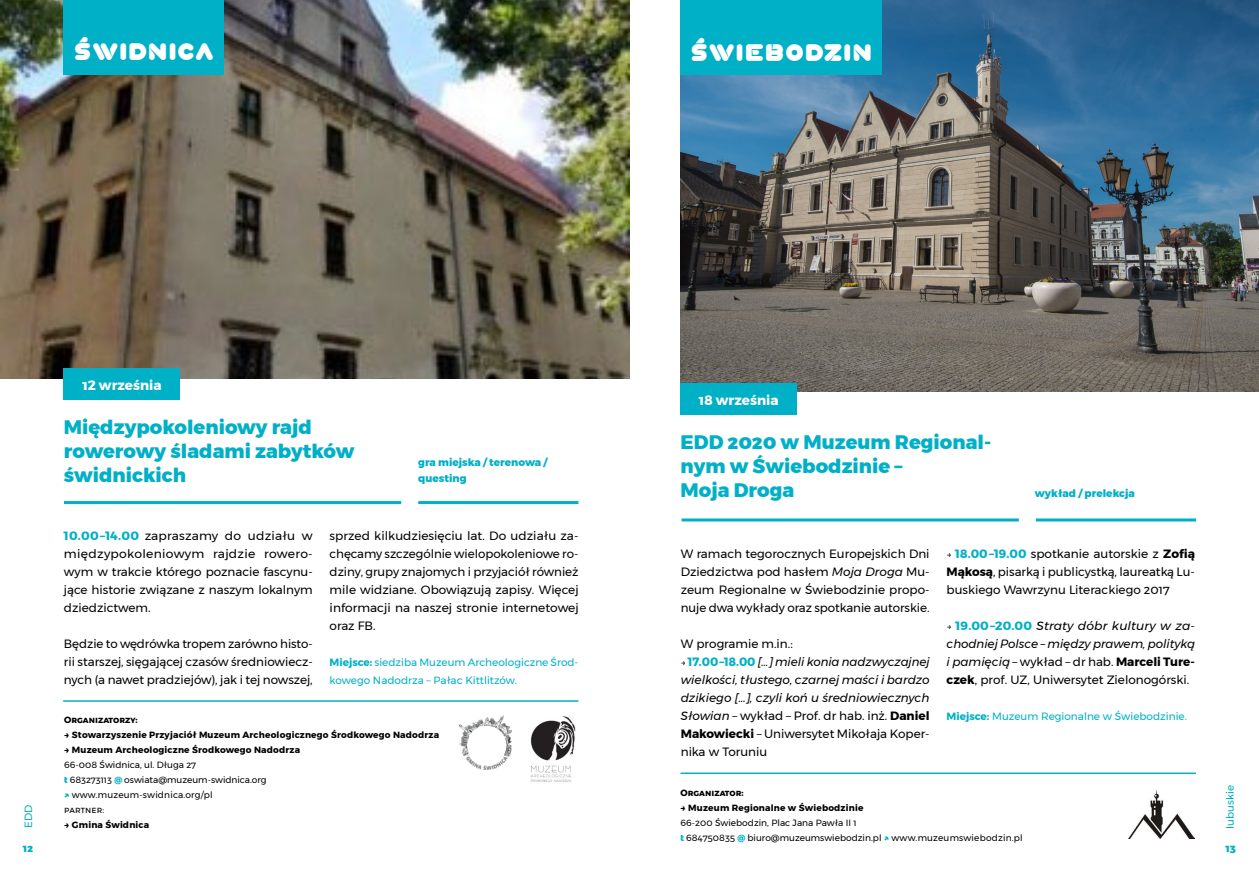
<style>
.page{position:relative;width:1259px;height:893px;background:#fff}
.page>*{position:absolute;margin:0;border:0;box-sizing:border-box;transform-origin:0 0}
.t1{font:24px "Play Solid";color:#fff}
.t2{font:800 19.5px/24px "Montserrat";color:#00b0c7}
.t3{font:700 13.5px "Montserrat";color:#fff}
.t4{font:12px/18px "Montserrat";color:#000;text-align:justify}
.t5{font:italic 12px/18px "Montserrat";color:#000;text-align:justify}
.t6{font:10.5px/18px "Montserrat";color:#00b0c7}
.t7{font:800 10.5px/16.5px "Montserrat";color:#00b0c7}
.t8{font:9px/15px "Montserrat";color:#000}
.t9{font:700 9px "Montserrat";letter-spacing:.02em;color:#000}
.t10{font:700 9px "Montserrat";color:#000}
.s1{font-weight:700;color:#00b0c7}
.s2{font-weight:700}
.s3{font-weight:800;color:#00b0c7}
.s4{font-style:italic}
.s5{font-style:normal;font-size:9px}
.s6{font-weight:700;font-style:normal;color:#00b0c7}
.s7{font-style:normal}
.s8{font-weight:700;font-style:normal}
.s9{font-size:9px}
</style>
<div class="page">
<img style="left:0;top:0;width:629px;height:379px">
<div style="left:64px;top:0;width:160px;height:75px;background:#00b0c7"></div>
<img style="left:680px;top:0;width:579px;height:392px">
<hr style="left:1036px;top:518px;width:160px;height:3px;background:#00b0c7">
<hr style="left:681px;top:518px;width:338px;height:3px;background:#00b0c7">
<hr style="left:63px;top:700px;width:515px;height:2px;background:#00b0c7">
<hr style="left:418px;top:501px;width:160px;height:3px;background:#00b0c7">
<hr style="left:64px;top:501px;width:337px;height:3px;background:#00b0c7">
<div style="left:64px;top:369px;width:116px;height:31px;background:#00b0c7"></div>
<div style="left:680px;top:0;width:202px;height:75px;background:#00b0c7"></div>
<img style="left:511px;top:716px;width:65px;height:66px">
<hr style="left:680px;top:772px;width:515px;height:2px;background:#00b0c7">
<img style="left:1128px;top:791px;width:66px;height:48px">
<img style="left:459px;top:716px;width:52px;height:54px">
<div style="left:680px;top:383px;width:117px;height:32px;background:#00b0c7"></div>
<h1 class="t1" style="left:74px;top:37px;width:142px">ŚWIDNICA</h1>
<h1 class="t1" style="left:690px;top:37px;width:184px">ŚWIEBODZIN</h1>
<p class="t6" style="left:19px;top:828px;width:25px;rotate:-90deg">EDD</p>
<p class="t3" style="left:82px;top:374px;width:81px">12 września</p>
<h2 class="t2" style="left:64px;top:415px;width:292px">Międzypokoleniowy rajd rowerowy śladami zabytków świdnickich</h2>
<p class="t7" style="left:418px;top:454px;width:131px">gra miejska / terenowa / questing</p>
<p class="t4" style="left:64px;top:527px;width:250px"><span class="s1">10.00 –14.00</span> zapraszamy do udziału w międzypokoleniowym rajdzie rowero&shy;wym w trakcie którego poznacie fascynu&shy;jące historie związane z naszym lokalnym dziedzictwem.</p>
<p class="t4" style="left:64px;top:635px;width:250px">Będzie to wędrówka tropem zarówno histo&shy;rii starszej, sięgającej czasów średniowiecz&shy;nych (a nawet pradziejów), jak i tej nowszej,</p>
<p class="t4" style="left:330px;top:527px;width:250px">sprzed kilkudziesięciu lat. Do udziału za&shy;chęcamy szczególnie wielopokoleniowe ro&shy;dziny, grupy znajomych i przyjaciół również mile widziane. Obowiązują zapisy. Więcej informacji na naszej stronie internetowej oraz FB.</p>
<p class="t6" style="left:330px;top:653px;width:250px"><span class="s2">Miejsce:</span> siedziba Muzeum Archeologiczne Środ&shy;kowego Nadodrza – Pałac Kittlitzów.</p>
<p class="t10" style="left:64px;top:713px;width:75px">Organizatorzy:</p>
<p class="t9" style="left:64px;top:728px;width:376px">→ Stowarzyszenie Przyjaciół Muzeum Archeologicznego Środkowego Nadodrza</p>
<p class="t9" style="left:64px;top:743px;width:237px">→ Muzeum Archeologiczne Środkowego Nadodrza</p>
<p class="t8" style="left:64px;top:758px;width:204px">66-008 Świdnica, ul. Długa 27<br><span class="s3">t</span> 683273113 <span class="s3">@</span> oswiata@muzeum-swidnica.org <span class="s3">↗</span> www.muzeum-swidnica.org/pl<br>partner:</p>
<p class="t9" style="left:64px;top:818px;width:86px">→ Gmina Świdnica</p>
<p class="t3" style="left:699px;top:389px;width:81px">18 września</p>
<h2 class="t2" style="left:680px;top:430px;width:312px">EDD 2020 w Muzeum Regional&shy;nym w Świebodzinie –<br>Moja Droga</h2>
<p class="t7" style="left:1034px;top:485px;width:102px">wykład / prelekcja</p>
<p class="t4" style="left:681px;top:545px;width:250px">W ramach tegorocznych Europejskich Dni Dziedzictwa pod hasłem <span class="s4">Moja Droga</span> Mu&shy;zeum Regionalne w Świebodzinie propo&shy;nuje dwa wykłady oraz spotkanie autorskie.</p>
<p class="t4" style="left:681px;top:635px;width:113px">W programie m.in.:</p>
<p class="t5" style="left:681px;top:653px;width:250px"><span class="s5">→</span> <span class="s6">17.00 –18.00</span> […] mieli konia nadzwyczajnej wielkości, tłustego, czarnej maści i bardzo dzikiego […], czyli koń u średniowiecznych Słowian <span class="s7">– wykład – Prof. dr hab. inż.</span> <span class="s8">Daniel Makowiecki</span> <span class="s7">– Uniwersytet Mikołaja Koper&shy;nika w Toruniu</span></p>
<p class="t4" style="left:946px;top:545px;width:250px"><span class="s9">→</span> <span class="s1">18.00 –19.00</span> spotkanie autorskie z <span class="s2">Zofią Mąkosą</span>, pisarką i publicystką, laureatką Lu&shy;buskiego Wawrzynu Literackiego 2017</p>
<p class="t5" style="left:946px;top:617px;width:250px"><span class="s5">→</span> <span class="s6">19.00 –20.00</span> Straty dóbr kultury w za&shy;chodniej Polsce – między prawem, polityką i pamięcią <span class="s7">– wykład – dr hab.</span> <span class="s8">Marceli Ture&shy;czek</span><span class="s7">, prof. UZ, Uniwersytet Zielonogórski.</span></p>
<p class="t6" style="left:946px;top:707px;width:242px"><span class="s2">Miejsce:</span> Muzeum Regionalne w Świebodzinie.</p>
<p class="t9" style="left:680px;top:785px;width:65px">Organizator:</p>
<p class="t9" style="left:680px;top:800px;width:184px">→ Muzeum Regionalne w Świebodzinie</p>
<p class="t8" style="left:680px;top:815px;width:344px">66-200 Świebodzin, Plac Jana Pawła II 1<br><span class="s3">t</span> 684750835 <span class="s3">@</span> biuro@muzeumswiebodzin.pl <span class="s3">↗</span> www.muzeumswiebodzin.pl</p>
<p class="t6" style="left:1220px;top:829px;width:45px;rotate:-90deg">lubuskie</p>
<p class="t7" style="left:23px;top:840px;width:12px">12</p>
<p class="t7" style="left:1225px;top:840px;width:12px">13</p>
</div>
